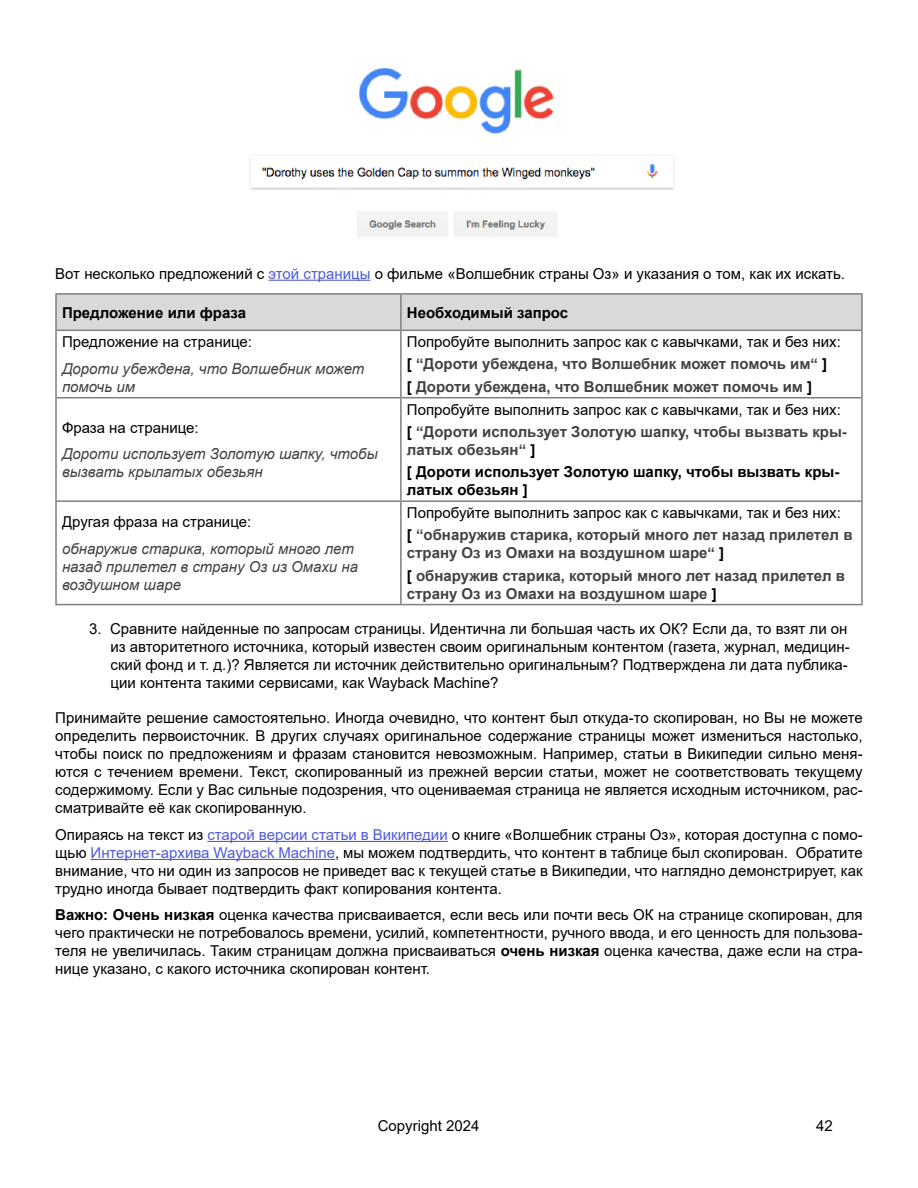
<style>
.page{position:relative;width:918px;height:1188px;background:#fff}
.page>*{position:absolute;margin:0;border:0;box-sizing:border-box;transform-origin:0 0}
.t1{font:15px/18px "Arial";color:#000}
.t2{font:700 15px/22.2px "Arial";color:#424242}
.t3{font:italic 15px/18px "Arial";color:#424242}
.t4{font:700 15px/22.2px "Arial";color:#000}
.s1{color:#4f5cd6}
.s2{font-weight:400;color:#000}
.s3{color:#000}
.s4{font-weight:700}
.s5{font-weight:700;color:#424242}
.s6{color:#424242}
</style>
<div class="page">
<hr style="left:269px;top:280px;width:102px;height:1px;background:#4f5cd6">
<hr style="left:207px;top:841px;width:241px;height:1px;background:#4f5cd6">
<hr style="left:91px;top:859px;width:244px;height:1px;background:#4f5cd6">
<img style="left:249px;top:68px;width:425px;height:169px">
<div style="left:57px;top:295px;width:804px;height:35px;background:#d9d9d9"></div>
<hr style="left:400px;top:295px;width:2px;height:35px;background:#808080">
<hr style="left:55px;top:331px;width:2px;height:66px;background:#808080">
<hr style="left:400px;top:331px;width:2px;height:66px;background:#808080">
<hr style="left:861px;top:331px;width:2px;height:66px;background:#808080">
<hr style="left:55px;top:397px;width:346px;height:1px;background:#808080">
<hr style="left:55px;top:398px;width:2px;height:102px;background:#808080">
<hr style="left:401px;top:397px;width:462px;height:1px;background:#808080">
<hr style="left:400px;top:398px;width:2px;height:102px;background:#808080">
<hr style="left:861px;top:398px;width:2px;height:102px;background:#808080">
<hr style="left:55px;top:500px;width:346px;height:2px;background:#808080">
<hr style="left:55px;top:502px;width:2px;height:102px;background:#808080">
<hr style="left:401px;top:500px;width:462px;height:2px;background:#808080">
<hr style="left:400px;top:502px;width:2px;height:102px;background:#808080">
<hr style="left:861px;top:502px;width:2px;height:102px;background:#808080">
<hr style="left:55px;top:604px;width:346px;height:1px;background:#808080">
<hr style="left:401px;top:604px;width:462px;height:1px;background:#808080">
<hr style="left:55px;top:293px;width:346px;height:2px;background:#808080">
<hr style="left:55px;top:295px;width:2px;height:35px;background:#808080">
<hr style="left:401px;top:293px;width:462px;height:2px;background:#808080">
<hr style="left:861px;top:295px;width:2px;height:35px;background:#808080">
<hr style="left:55px;top:330px;width:346px;height:1px;background:#808080">
<hr style="left:401px;top:330px;width:462px;height:1px;background:#808080">
<p class="t1" style="left:55px;top:264px;width:791px">Вот несколько предложений с <span class="s1">этой страницы</span> о фильме «Волшебник страны Оз» и указания о том, как их искать.</p>
<p class="t4" style="left:62px;top:301px;width:186px">Предложение или фраза</p>
<p class="t4" style="left:407px;top:301px;width:163px">Необходимый запрос</p>
<p class="t1" style="left:62px;top:333px;width:191px">Предложение на странице:</p>
<p class="t3" style="left:62px;top:360px;width:304px">Дороти убеждена, что Волшебник может помочь им</p>
<p class="t2" style="left:407px;top:331px;width:435px"><span class="s2">Попробуйте выполнить запрос как с кавычками, так и без них: </span><span class="s3">[</span> “Дороти убеждена, что Волшебник может помочь им“ <span class="s3">]<br>[</span> Дороти убеждена, что Волшебник может помочь им <span class="s3">]</span></p>
<p class="t1" style="left:62px;top:418px;width:138px">Фраза на странице:</p>
<p class="t3" style="left:62px;top:445px;width:317px">Дороти использует Золотую шапку, чтобы вызвать крылатых обезьян</p>
<p class="t1" style="left:407px;top:398px;width:442px;line-height:22.2px">Попробуйте выполнить запрос как с кавычками, так и без них: <span class="s4">[</span> <span class="s5">“Дороти использует Золотую шапку, чтобы вызвать кры-</span></p>
<p class="t4" style="left:407px;top:439px;width:434px"><span class="s6">латых обезьян“</span> ]<br>[ Дороти использует Золотую шапку, чтобы вызвать кры-</p>
<p class="t4" style="left:407px;top:479px;width:122px">латых обезьян ]</p>
<p class="t1" style="left:407px;top:502px;width:447px;line-height:22.2px">Попробуйте выполнить запрос как с кавычками, так и без них:<br><span class="s4">[</span> <span class="s5">“обнаружив старика, который много лет назад прилетел в</span></p>
<p class="t2" style="left:407px;top:542px;width:440px">страну Оз из Омахи на воздушном шаре“ <span class="s3">]<br>[</span> обнаружив старика, который много лет назад прилетел в</p>
<p class="t2" style="left:407px;top:582px;width:311px">страну Оз из Омахи на воздушном шаре <span class="s3">]</span></p>
<p class="t1" style="left:111px;top:620px;width:741px;text-indent:-21px">3. Сравните найденные по запросам страницы. Идентична ли большая часть их ОК? Если да, то взят ли он из авторитетного источника, который известен своим оригинальным контентом (газета, журнал, медицин&shy;ский фонд и т. д.)? Является ли источник действительно оригинальным? Подтверждена ли дата публика&shy;ции контента такими сервисами, как Wayback Machine?</p>
<p class="t1" style="left:55px;top:709px;width:809px;text-align:justify">Принимайте решение самостоятельно. Иногда очевидно, что контент был откуда-то скопирован, но Вы не можете определить первоисточник. В других случаях оригинальное содержание страницы может измениться настолько, чтобы поиск по предложениям и фразам становится невозможным. Например, статьи в Википедии сильно меня&shy;ются с течением времени. Текст, скопированный из прежней версии статьи, может не соответствовать текущему содержимому. Если у Вас сильные подозрения, что оцениваемая страница не является исходным источником, рас&shy;сматривайте её как скопированную.</p>
<p class="t1" style="left:55px;top:825px;width:809px;text-align:justify">Опираясь на текст из <span class="s1">старой версии статьи в Википедии</span> о книге «Волшебник страны Оз», которая доступна с помо&shy;щью <span class="s1">Интернет-архива Wayback Machine</span>, мы можем подтвердить, что контент в таблице был скопирован. Обратите внимание, что ни один из запросов не приведет вас к текущей статье в Википедии, что наглядно демонстрирует, как трудно иногда бывает подтвердить факт копирования контента.</p>
<p class="t1" style="left:55px;top:906px;width:809px;text-align:justify"><span class="s4">Важно: Очень низкая</span> оценка качества присваивается, если весь или почти весь ОК на странице скопирован, для чего практически не потребовалось времени, усилий, компетентности, ручного ввода, и его ценность для пользова&shy;теля не увеличилась. Таким страницам должна присваиваться <span class="s4">очень низкая</span> оценка качества, даже если на стра&shy;нице указано, с какого источника скопирован контент.</p>
<p class="t1" style="left:62px;top:513px;width:191px">Другая фраза на странице:</p>
<p class="t3" style="left:62px;top:540px;width:298px">обнаружив старика, который много лет назад прилетел в страну Оз из Омахи на воздушном шаре</p>
<p class="t1" style="left:378px;top:1116px;width:103px">Copyright 2024</p>
<p class="t1" style="left:816px;top:1116px;width:18px">42</p>
</div>
